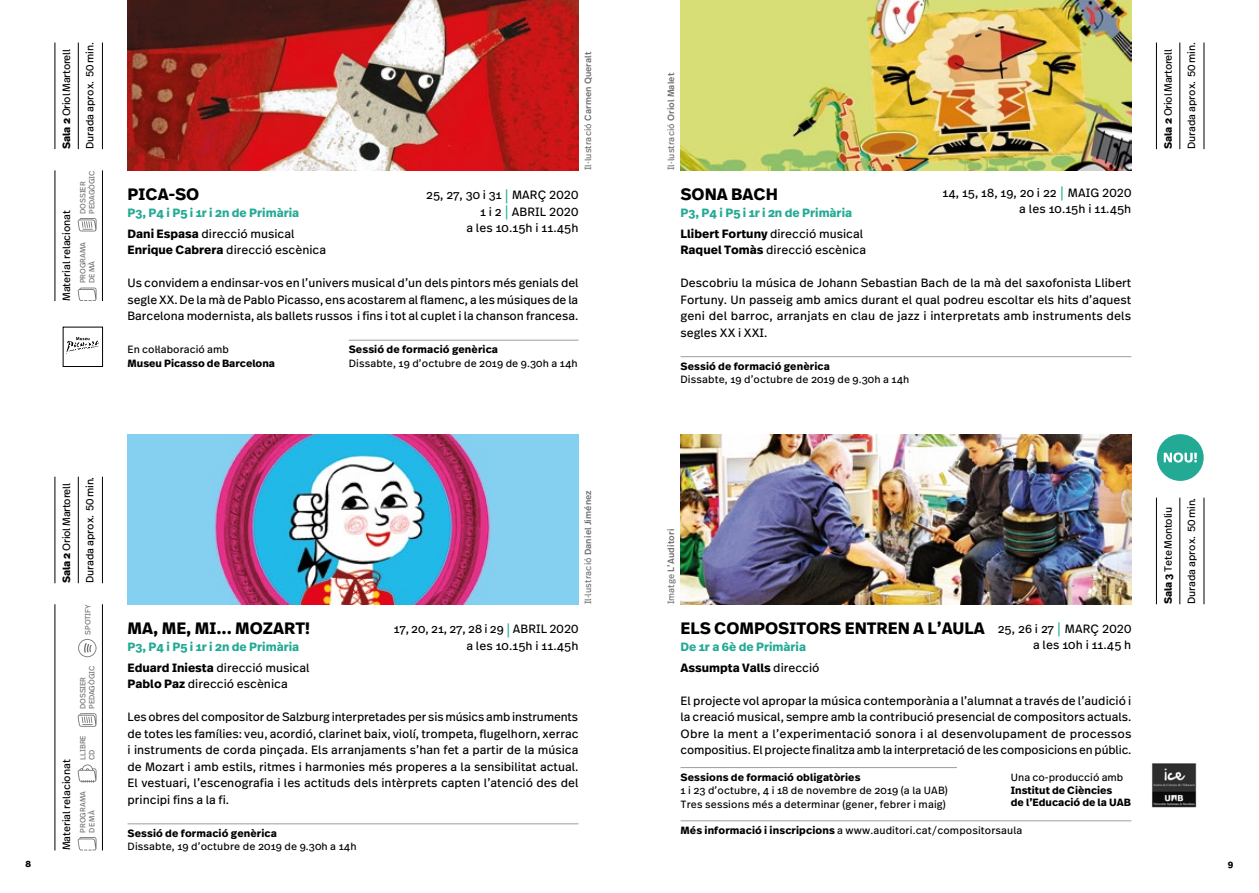
<style>
.page{position:relative;width:1259px;height:893px;background:#fff}
.page>*{position:absolute;margin:0;border:0;box-sizing:border-box;transform-origin:0 0}
.t1{font:700 16.5px "Real Text Pro";color:#000}
.t2{font:12px/16.5px "Real Text Pro";color:#000;text-align:justify}
.t3{font:700 12px/21px "Real Text Pro";color:#23aa95}
.t4{font:10.5px/13.5px "Real Text Pro";color:#000}
.t5{font:700 10.5px/12px "Real Text Pro";letter-spacing:.01em;color:#000}
.t6{font:10.5px "Real Text Pro";letter-spacing:-.03em;color:#000}
.t7{font:500 9px "Real Text Pro";letter-spacing:.01em;color:#706f6f}
.t8{font:9px "Real Text Pro";letter-spacing:.01em;color:#706f6f}
.t9{font:700 9px "Real Text Pro";color:#000}
.t10{font:7.5px/9px "Real Text Pro";letter-spacing:-.01em;color:#706f6f}
.s1{font-weight:700}
.s2{font-weight:400}
.s3{font-weight:500}
.s4{font-size:15px;color:#23aa95}
.s5{color:#000}
.s6{font-weight:400;color:#000}
</style>
<div class="page">
<hr style="left:128px;top:823px;width:450px;height:1px;background:#9d9d9c">
<img style="left:680px;top:0;width:451px;height:170px">
<hr style="left:680px;top:356px;width:451px;height:1px;background:#9d9d9c">
<svg style="left:66px;top:337px;width:33px;height:17px"></svg>
<div style="left:63px;top:327px;width:40px;height:40px;border:1px solid #000003"></div>
<img style="left:128px;top:0;width:450px;height:170px">
<img style="left:128px;top:434px;width:450px;height:170px">
<img style="left:680px;top:434px;width:451px;height:170px">
<img style="left:1152px;top:763px;width:45px;height:45px">
<hr style="left:55px;top:43px;width:1px;height:106px;background:#000">
<hr style="left:78px;top:43px;width:1px;height:106px;background:#000">
<hr style="left:102px;top:43px;width:1px;height:106px;background:#000">
<hr style="left:1156px;top:43px;width:1px;height:106px;background:#000">
<hr style="left:1179px;top:43px;width:1px;height:106px;background:#000">
<hr style="left:1203px;top:43px;width:1px;height:106px;background:#000">
<hr style="left:55px;top:477px;width:1px;height:106px;background:#000">
<hr style="left:78px;top:477px;width:1px;height:106px;background:#000">
<hr style="left:102px;top:477px;width:1px;height:106px;background:#000">
<svg style="left:78px;top:288px;width:18px;height:13px"></svg>
<svg style="left:78px;top:218px;width:18px;height:13px"></svg>
<hr style="left:55px;top:170px;width:1px;height:131px;background:#000">
<hr style="left:102px;top:170px;width:1px;height:131px;background:#000">
<hr style="left:349px;top:340px;width:229px;height:1px;background:#9d9d9c">
<hr style="left:680px;top:767px;width:277px;height:1px;background:#9d9d9c">
<hr style="left:1156px;top:498px;width:1px;height:106px;background:#000">
<hr style="left:1179px;top:498px;width:1px;height:106px;background:#000">
<hr style="left:1203px;top:498px;width:1px;height:106px;background:#000">
<div style="left:1157px;top:434px;width:46px;height:47px;background:#23aa95;border-radius:50%"></div>
<svg style="left:1163px;top:452px;width:33px;height:11px"></svg>
<hr style="left:680px;top:820px;width:451px;height:1px;background:#9d9d9c">
<svg style="left:78px;top:764px;width:18px;height:19px"></svg>
<svg style="left:78px;top:713px;width:18px;height:14px"></svg>
<svg style="left:78px;top:837px;width:18px;height:13px"></svg>
<svg style="left:78px;top:639px;width:18px;height:18px"></svg>
<hr style="left:55px;top:604px;width:1px;height:246px;background:#000">
<hr style="left:102px;top:604px;width:1px;height:246px;background:#000">
<p class="t6" style="left:59px;top:149px;width:101px;rotate:-90deg"><span class="s1">Sala 2</span> Oriol Martorell</p>
<p class="t4" style="left:83px;top:149px;width:108px;rotate:-90deg">Durada aprox. 50 min.</p>
<p class="t6" style="left:1160px;top:149px;width:101px;rotate:-90deg"><span class="s1">Sala 2</span> Oriol Martorell</p>
<p class="t4" style="left:1184px;top:149px;width:108px;rotate:-90deg">Durada aprox. 50 min.</p>
<p class="t7" style="left:581px;top:170px;width:120px;rotate:-90deg"><span class="s2">Il·lustració</span> Carmen Queralt</p>
<p class="t8" style="left:665px;top:170px;width:99px;rotate:-90deg">Il·lustració <span class="s3">Oriol Malet</span></p>
<p class="t10" style="left:78px;top:214px;width:45px;rotate:-90deg">DOSSIER<br>PEDAGÒGIC</p>
<p class="t2" style="left:942px;top:184px;width:190px;text-align:right">14, 15, 18, 19, 20 i 22 <span class="s4">|</span> MAIG 2020 a les 10.15h i 11.45h</p>
<h1 class="t1" style="left:128px;top:182px;width:73px">PICA-SO</h1>
<p class="t3" style="left:128px;top:202px;width:173px">P3, P4 i P5 i 1r i 2n de Primària<br><span class="s5">Dani Espasa</span> <span class="s6">direcció musical</span></p>
<p class="t2" style="left:128px;top:242px;width:200px"><span class="s1">Enrique Cabrera</span> direcció escènica</p>
<p class="t2" style="left:128px;top:275px;width:452px">Us convidem a endinsar-vos en l’univers musical d’un dels pintors més genials del segle XX. De la mà de Pablo Picasso, ens acostarem al flamenc, a les músiques de la Barcelona modernista, als ballets russos i fins i tot al cuplet i la chanson francesa.</p>
<h1 class="t1" style="left:680px;top:182px;width:99px">SONA BACH</h1>
<p class="t3" style="left:680px;top:202px;width:184px">P3, P4 i P5 i 1r i 2n de Primària<br><span class="s5">Llibert Fortuny</span> <span class="s6">direcció musical</span></p>
<p class="t2" style="left:680px;top:242px;width:187px"><span class="s1">Raquel Tomàs</span> direcció escènica</p>
<p class="t2" style="left:680px;top:275px;width:452px">Descobriu la música de Johann Sebastian Bach de la mà del saxofonista Llibert Fortuny. Un passeig amb amics durant el qual podreu escoltar els hits d’aquest geni del barroc, arranjats en clau de jazz i interpretats amb instruments dels segles XX i XXI.</p>
<p class="t5" style="left:680px;top:360px;width:151px">Sessió de formació genèrica</p>
<p class="t4" style="left:680px;top:373px;width:230px">Dissabte, 19 d’octubre de 2019 de 9.30h a 14h</p>
<p class="t2" style="left:426px;top:186px;width:154px;text-align:right">25, 27, 30 i 31 <span class="s4">|</span> MARÇ 2020<br>1 i 2 <span class="s4">|</span> ABRIL 2020<br>a les 10.15h i 11.45h</p>
<p class="t4" style="left:60px;top:301px;width:92px;rotate:-90deg">Material relacionat</p>
<p class="t10" style="left:78px;top:283px;width:43px;rotate:-90deg">PROGRAMA<br>DE MÀ</p>
<p class="t5" style="left:349px;top:343px;width:151px">Sessió de formació genèrica</p>
<p class="t4" style="left:349px;top:356px;width:230px">Dissabte, 19 d’octubre de 2019 de 9.30h a 14h</p>
<p class="t4" style="left:128px;top:343px;width:103px">En col·laboració amb</p>
<p class="t5" style="left:128px;top:357px;width:149px">Museu Picasso de Barcelona</p>
<p class="t6" style="left:59px;top:583px;width:101px;rotate:-90deg"><span class="s1">Sala 2</span> Oriol Martorell</p>
<p class="t4" style="left:83px;top:583px;width:108px;rotate:-90deg">Durada aprox. 50 min.</p>
<p class="t10" style="left:83px;top:634px;width:32px;rotate:-90deg">SPOTIFY</p>
<p class="t10" style="left:78px;top:709px;width:45px;rotate:-90deg">DOSSIER<br>PEDAGÒGIC</p>
<p class="t4" style="left:59px;top:850px;width:92px;rotate:-90deg">Material relacionat</p>
<p class="t10" style="left:78px;top:760px;width:26px;rotate:-90deg">LLIBRE<br>CD</p>
<p class="t10" style="left:78px;top:833px;width:43px;rotate:-90deg">PROGRAMA<br>DE MÀ</p>
<p class="t7" style="left:581px;top:604px;width:116px;rotate:-90deg"><span class="s2">Il·lustració</span> Daniel Jiménez</p>
<h1 class="t1" style="left:128px;top:617px;width:184px">MA, ME, MI... MOZART!</h1>
<p class="t3" style="left:128px;top:636px;width:183px">P3, P4 i P5 i 1r i 2n de Primària<br><span class="s5">Eduard Iniesta</span> <span class="s6">direcció musical</span></p>
<p class="t2" style="left:128px;top:676px;width:162px"><span class="s1">Pablo Paz</span> direcció escènica</p>
<p class="t2" style="left:128px;top:709px;width:452px">Les obres del compositor de Salzburg interpretades per sis músics amb instruments de totes les famílies: veu, acordió, clarinet baix, violí, trompeta, flugelhorn, xerrac i instruments de corda pinçada. Els arranjaments s’han fet a partir de la música de Mozart i amb estils, ritmes i harmonies més properes a la sensibilitat actual.<br>El vestuari, l’escenografia i les actituds dels intèrprets capten l’atenció des del principi fins a la fi.</p>
<p class="t5" style="left:128px;top:827px;width:151px">Sessió de formació genèrica</p>
<p class="t4" style="left:128px;top:840px;width:230px">Dissabte, 19 d’octubre de 2019 de 9.30h a 14h</p>
<p class="t2" style="left:394px;top:620px;width:186px;text-align:right">17, 20, 21, 27, 28 i 29 <span class="s4">|</span> ABRIL 2020 a les 10.15h i 11.45h</p>
<p class="t7" style="left:664px;top:604px;width:77px;rotate:-90deg"><span class="s2">Imatge</span> L’Auditori</p>
<h1 class="t1" style="left:680px;top:617px;width:306px">ELS COMPOSITORS ENTREN A L’AULA</h1>
<p class="t3" style="left:680px;top:636px;width:141px">De 1r a 6è de Primària<br><span class="s5">Assumpta Valls</span> <span class="s6">direcció</span></p>
<p class="t2" style="left:680px;top:692px;width:452px">El projecte vol apropar la música contemporània a l’alumnat a través de l’audició i la creació musical, sempre amb la contribució presencial de compositors actuals.<br>Obre la ment a l’experimentació sonora i al desenvolupament de processos compositius. El projecte finalitza amb la interpretació de les composicions en públic.</p>
<p class="t2" style="left:997px;top:620px;width:135px;text-align:right">25, 26 i 27 <span class="s4">|</span> MARÇ 2020 a les 10h i 11.45 h</p>
<p class="t5" style="left:680px;top:771px;width:181px">Sessions de formació obligatòries</p>
<p class="t4" style="left:680px;top:783px;width:269px">1 i 23 d’octubre, 4 i 18 de novembre de 2019 (a la UAB)<br>Tres sessions més a determinar (gener, febrer i maig)</p>
<p class="t4" style="left:1011px;top:770px;width:114px">Una co-producció amb</p>
<p class="t5" style="left:1011px;top:784px;width:121px">Institut de Ciències<br>de l’Educació de la UAB</p>
<p class="t4" style="left:680px;top:823px;width:343px"><span class="s1">Més informació i inscripcions</span> a www.auditori.cat/compositorsaula</p>
<p class="t6" style="left:1160px;top:604px;width:99px;rotate:-90deg"><span class="s1">Sala 3</span> Tete Montoliu</p>
<p class="t4" style="left:1184px;top:604px;width:108px;rotate:-90deg">Durada aprox. 50 min.</p>
<p class="t9" style="left:26px;top:858px;width:7px">8</p>
<p class="t9" style="left:1228px;top:858px;width:7px">9</p>
</div>
